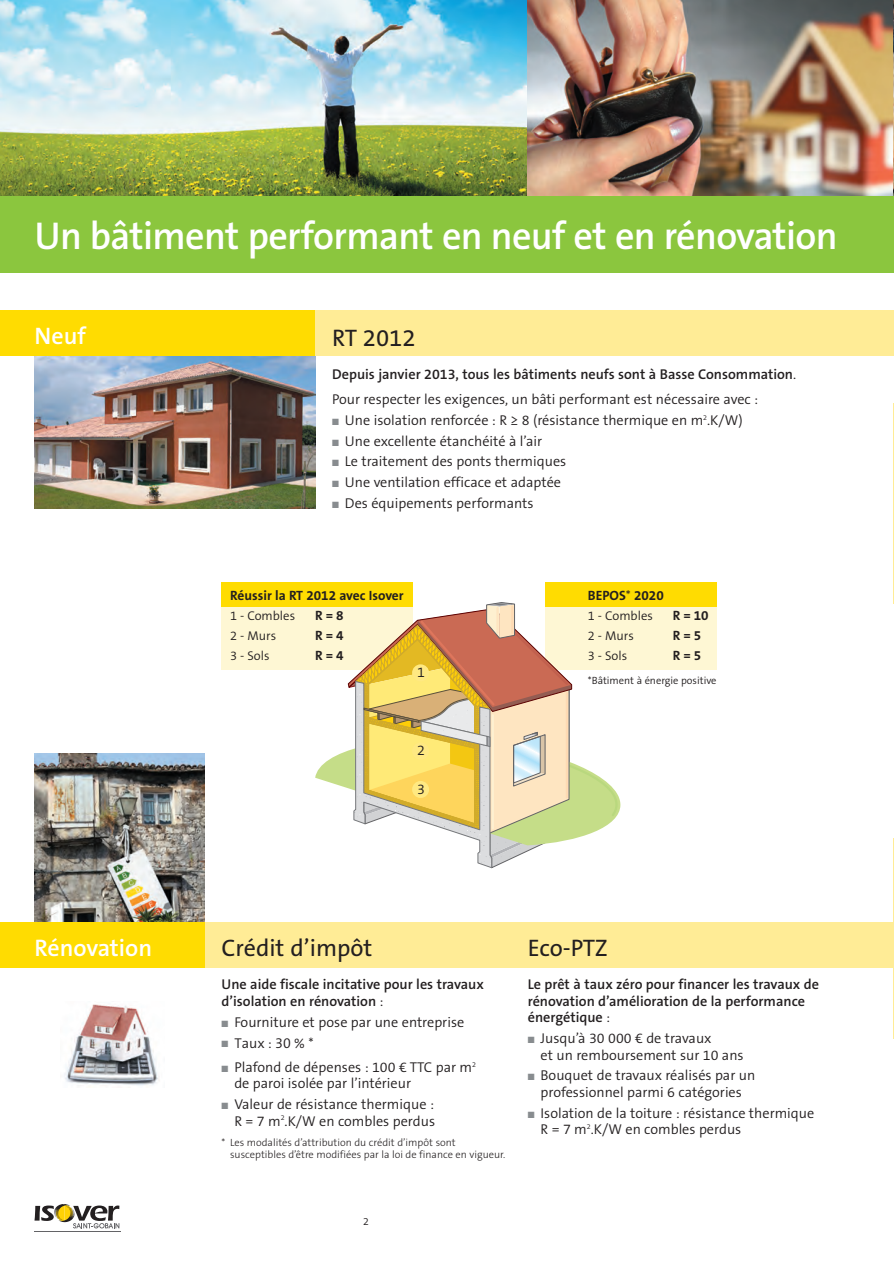
<style>
.page{position:relative;width:894px;height:1264px;background:#fff}
.page>*{position:absolute;margin:0;border:0;box-sizing:border-box;transform-origin:0 0}
.t1{font:600 39px "The Sans B6";letter-spacing:-.015em;color:#fff}
.t2{font:24px "The Sans B5 Plain";color:#231f20}
.t3{font:600 24px "The Sans B6";color:#fff}
.t4{font:300 14.25px/16.5px "The Sans B4";color:#231f20}
.t5{font:600 14.25px/16.5px "The Sans B6";color:#231f20}
.t6{font:700 13.5px "The Sans B7";color:#231f20}
.t7{font:300 12.75px "The Sans B4";color:#231f20}
.t8{font:300 10.5px/12px "The Sans B3";color:#231f20}
.t9{font:300 10.5px "The Sans B4";color:#231f20}
.s1{font-family:"The Sans B4";font-weight:300}
.s2{color:#888c8f}
.s3{font-family:"The Sans Semi Light Expert";font-weight:400}
.s4{font-family:"The Sans"}
</style>
<div class="page">
<img style="left:34px;top:356px;width:281px;height:152px">
<img style="left:34px;top:753px;width:171px;height:170px">
<div style="left:0;top:311px;width:893px;height:45px;background:#ffec96"></div>
<div style="left:0;top:311px;width:315px;height:45px;background:#ffdc01"></div>
<div style="left:545px;top:604px;width:171px;height:65px;background:#fef7d4"></div>
<div style="left:222px;top:604px;width:191px;height:65px;background:#fef7d4"></div>
<div style="left:222px;top:582px;width:191px;height:24px;background:#ffdc01"></div>
<div style="left:545px;top:582px;width:171px;height:24px;background:#ffdc01"></div>
<hr style="left:893px;top:838px;width:1px;height:200px;background:#ffec96">
<div style="left:0;top:923px;width:893px;height:45px;background:#ffec96"></div>
<div style="left:0;top:923px;width:205px;height:45px;background:#ffdc01"></div>
<hr style="left:893px;top:403px;width:1px;height:201px;background:#ffec96">
<svg style="left:315px;top:602px;width:305px;height:266px"></svg>
<img style="left:0;top:0;width:528px;height:196px">
<img style="left:528px;top:0;width:365px;height:196px">
<hr style="left:35px;top:1231px;width:86px;height:1px;background:#636366">
<svg style="left:34px;top:1204px;width:85px;height:24px"></svg>
<div style="left:0;top:196px;width:893px;height:77px;background:#8bc63e"></div>
<img style="left:64px;top:1004px;width:96px;height:82px">
<div style="left:412px;top:664px;width:17px;height:17px;background:#ffe982;border-radius:50%"></div>
<div style="left:412px;top:742px;width:17px;height:17px;background:#ffe982;border-radius:50%"></div>
<div style="left:412px;top:781px;width:17px;height:17px;background:#ffe982;border-radius:50%"></div>
<svg style="left:893px;top:0;width:1px;height:213px"></svg>
<h1 class="t1" style="left:35px;top:215px;width:805px">Un bâtiment performant en neuf et en rénovation</h1>
<h2 class="t3" style="left:34px;top:323px;width:53px">Neuf</h2>
<h2 class="t2" style="left:332px;top:325px;width:85px">RT 2012</h2>
<p class="t5" style="left:332px;top:367px;width:465px">Depuis janvier 2013, tous les bâtiments neufs sont à Basse Consommation<span class="s1">.</span></p>
<p class="t4" style="left:332px;top:392px;width:428px">Pour respecter les exigences, un bâti performant est nécessaire avec :</p>
<p class="t4" style="left:332px;top:412px;width:412px"><span class="s2">■</span> Une isolation renforcée : R ≥ 8 (résistance thermique en m<sup>2</sup>.K/W)</p>
<p class="t4" style="left:332px;top:433px;width:212px"><span class="s2">■</span> Une excellente étanchéité à l’air</p>
<p class="t4" style="left:332px;top:454px;width:236px"><span class="s2">■</span> Le traitement des ponts thermiques</p>
<p class="t4" style="left:332px;top:475px;width:230px"><span class="s2">■</span> Une ventilation efficace et adaptée</p>
<p class="t4" style="left:332px;top:495px;width:203px"><span class="s2">■</span> Des équipements performants</p>
<p class="t6" style="left:230px;top:589px;width:175px">Réussir la RT 2012 avec Isover</p>
<p class="t7" style="left:230px;top:609px;width:67px">1 - Combles</p>
<p class="t6" style="left:315px;top:609px;width:30px">R = 8</p>
<p class="t7" style="left:230px;top:629px;width:48px">2 - Murs</p>
<p class="t6" style="left:315px;top:629px;width:30px">R = 4</p>
<p class="t7" style="left:230px;top:649px;width:41px">3 - Sols</p>
<p class="t6" style="left:315px;top:649px;width:30px">R = 4</p>
<p class="t4" style="left:417px;top:664px;width:9px">1</p>
<p class="t4" style="left:417px;top:743px;width:9px">2</p>
<p class="t4" style="left:417px;top:781px;width:9px">3</p>
<p class="t6" style="left:588px;top:589px;width:77px">BEPOS<span class="s1">*</span> 2020</p>
<p class="t7" style="left:588px;top:609px;width:67px">1 - Combles</p>
<p class="t6" style="left:673px;top:609px;width:37px">R = 10</p>
<p class="t7" style="left:588px;top:629px;width:48px">2 - Murs</p>
<p class="t6" style="left:673px;top:629px;width:30px">R = 5</p>
<p class="t7" style="left:588px;top:649px;width:41px">3 - Sols</p>
<p class="t6" style="left:673px;top:649px;width:30px">R = 5</p>
<p class="t9" style="left:588px;top:675px;width:130px">*Bâtiment à énergie positive</p>
<h2 class="t3" style="left:34px;top:935px;width:119px">Rénovation</h2>
<h2 class="t2" style="left:528px;top:935px;width:82px">Eco-PTZ</h2>
<p class="t5" style="left:528px;top:977px;width:293px">Le prêt à taux zéro pour financer les travaux de rénovation d’amélioration de la perfor man ce énergétique <span class="s1">:</span></p>
<p class="t4" style="left:540px;top:1030px;width:205px;text-indent:-13px"><span class="s2">■</span> Jusqu’à 30 000 € de travaux<br>et un remboursement sur 10 ans</p>
<p class="t4" style="left:528px;top:1068px;width:229px;text-align:center"><span class="s2">■</span> Bouquet de travaux réalisés par un professionnel parmi 6 catégories</p>
<p class="t4" style="left:540px;top:1105px;width:275px;text-indent:-13px"><span class="s2">■</span> Isolation de la toiture : résistance thermique<br>R = 7 m<sup>2</sup>.K/W en combles perdus</p>
<h2 class="t2" style="left:222px;top:935px;width:152px">Crédit d’impôt</h2>
<p class="t5" style="left:222px;top:977px;width:264px">Une aide fiscale incitative pour les travaux d’isolation en rénovation <span class="s1">:</span></p>
<p class="t4" style="left:222px;top:1014px;width:244px"><span class="s2">■</span> Fourniture et pose par une entreprise</p>
<p class="t4" style="left:222px;top:1035px;width:94px"><span class="s2">■</span> Taux : <span class="s3">30</span> % <span class="s4">*</span></p>
<p class="t4" style="left:234px;top:1059px;width:243px;text-indent:-13px"><span class="s2">■</span> Plafond de dépenses : 100 € TTC par m<sup>2 </sup>de paroi isolée par l’intérieur</p>
<p class="t4" style="left:222px;top:1096px;width:215px;text-align:right"><span class="s2">■</span> Valeur de résistance thermique :<br>R = 7 m<sup>2</sup>.K/W en combles perdus</p>
<p class="t8" style="left:230px;top:1137px;width:277px;text-indent:-9px">* Les modalités d’attribution du crédit d’impôt sont susceptibles d’être modifiées par la loi de finance en vigueur.</p>
<p class="t9" style="left:363px;top:1215px;width:7px">2</p>
</div>
